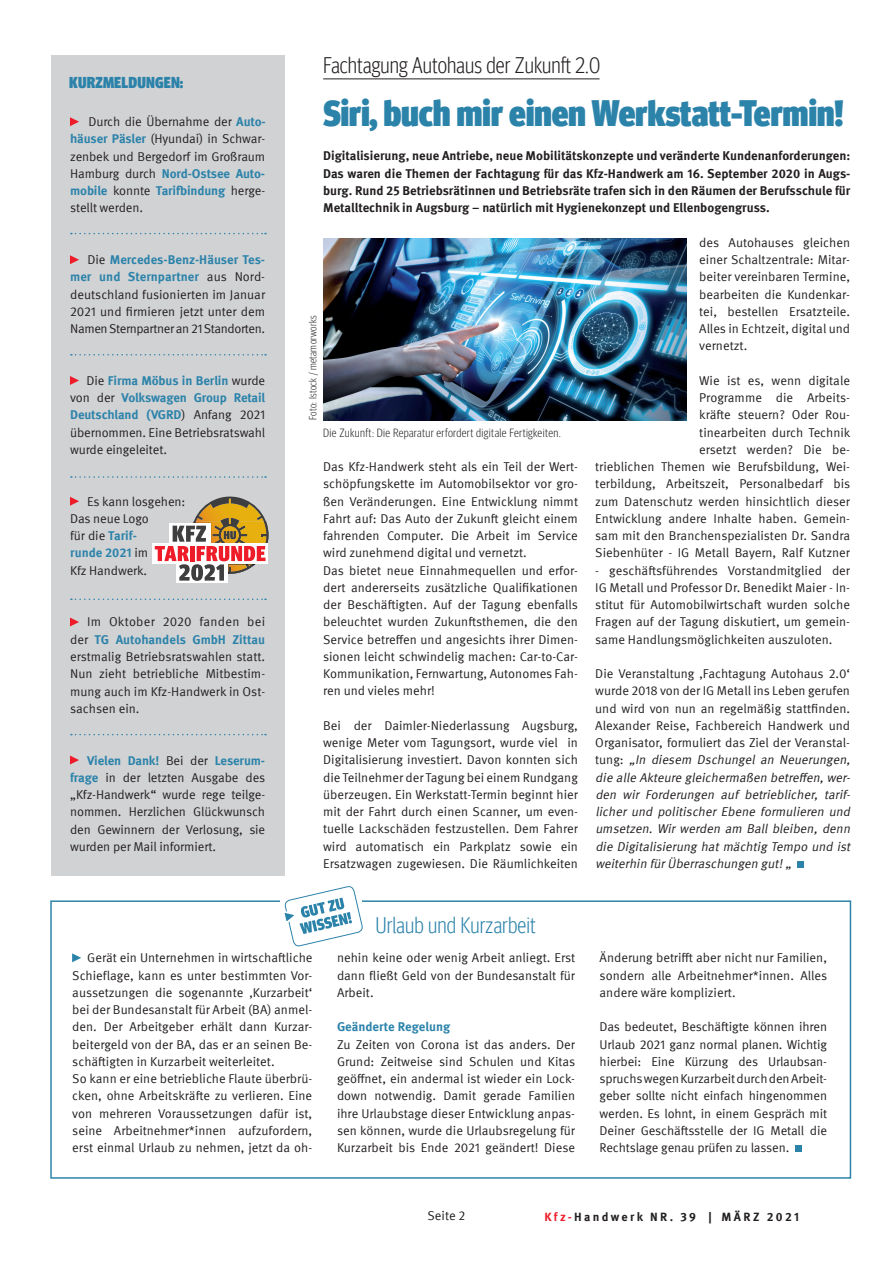
<style>
.page{position:relative;width:893px;height:1263px;background:#fff}
.page>*{position:absolute;margin:0;border:0;box-sizing:border-box;transform-origin:0 0}
.t1{font:900 condensed 36.75px "Meta Head IGM";letter-spacing:-.01em;color:#2c83aa}
.t2{font:300 condensed 22.5px "Meta Head IGM";letter-spacing:.005em;color:#231f20}
.t3{font:300 condensed 22.5px "Meta Head IGM";letter-spacing:.005em;color:#2c83aa}
.t4{font:900 condensed 15.75px "Meta Head IGM";letter-spacing:.01em;color:#2c83aa}
.t5{font:12.75px/17.2px "Meta IGM";color:#231f20;text-align:justify}
.t6{font:italic 12.75px/17.2px "Meta IGM";color:#231f20}
.t7{font:700 12.75px/17.2px "Meta IGM";color:#231f20;text-align:justify}
.t8{font:700 12.75px "Meta IGM";color:#2c83aa}
.t9{font:700 12.15px "Meta IGM";letter-spacing:.19em;color:#231f20}
.t10{font:300 condensed 12px "Meta Head IGMT";letter-spacing:.03em;color:#231f20}
.t11{font:300 condensed 10.5px "Meta Head IGMT";letter-spacing:.03em;color:#231f20}
.s1{font-weight:700;color:#2c83aa}
.s2{font-style:normal}
.s3{color:#ee1c28}
</style>
<div class="page">
<div style="left:50px;top:900px;width:801px;height:279px;border:2px solid #2c83aa"></div>
<div style="left:797px;top:861px;width:6px;height:7px;background:#2c83aa"></div>
<hr style="left:323px;top:78px;width:277px;height:1px;background:#231f20">
<img style="left:323px;top:238px;width:363px;height:182px">
<svg style="left:72px;top:953px;width:9px;height:9px"></svg>
<div style="left:51px;top:55px;width:234px;height:821px;background:#d1d2d4"></div>
<svg style="left:70px;top:117px;width:9px;height:9px"></svg>
<svg style="left:70px;top:255px;width:9px;height:9px"></svg>
<svg style="left:70px;top:376px;width:9px;height:9px"></svg>
<svg style="left:70px;top:497px;width:9px;height:9px"></svg>
<svg style="left:70px;top:617px;width:9px;height:9px"></svg>
<svg style="left:70px;top:755px;width:9px;height:9px"></svg>
<svg style="left:71px;top:233px;width:195px;height:1px"></svg>
<svg style="left:71px;top:354px;width:195px;height:1px"></svg>
<svg style="left:71px;top:476px;width:195px;height:2px"></svg>
<svg style="left:71px;top:598px;width:195px;height:2px"></svg>
<svg style="left:71px;top:734px;width:195px;height:1px"></svg>
<svg style="left:795px;top:1146px;width:6px;height:6px"></svg>
<div style="left:280px;top:884px;width:81px;height:20px;background:#fff"></div>
<svg style="left:284px;top:886px;width:79px;height:61px"></svg>
<div style="left:152px;top:543px;width:116px;height:21px;background:#fff"></div>
<div style="left:176px;top:564px;width:52px;height:19px;background:#fff"></div>
<svg style="left:155px;top:497px;width:113px;height:84px"></svg>
<p class="t4" style="left:69px;top:70px;width:116px">Kurzmeldungen:</p>
<p class="t5" style="left:70px;top:112px;width:197px;text-indent:18px">Durch die Übernahme der <span class="s1">Auto&shy;häuser Päsler</span> (Hyundai) in Schwar&shy;zenbek und Bergedorf im Großraum Hamburg durch <span class="s1">Nord-Ostsee Auto&shy;mobile</span> konnte <span class="s1">Tarifbindung</span> herge&shy;stellt werden.</p>
<p class="t5" style="left:70px;top:250px;width:197px;text-indent:17px">Die <span class="s1">Mercedes-Benz-Häuser Tes&shy;mer und Sternpartner</span> aus Nord&shy;deutschland fusionierten im Januar 2021 und firmieren jetzt unter dem Namen Sternpartner an 21 Standorten.</p>
<p class="t5" style="left:70px;top:371px;width:197px;text-indent:16px">Die <span class="s1">Firma Möbus in Berlin</span> wurde von der <span class="s1">Volkswagen Group Retail Deutschland (VGRD</span>) Anfang 2021 übernommen. Eine Betriebsratswahl wurde eingeleitet.</p>
<p class="t5" style="left:70px;top:492px;width:117px;text-align:left;text-indent:17px">Es kann losgehen:<br>Das neue Logo<br>für die <span class="s1">Tarif-<br>runde 2021</span> im<br>Kfz Handwerk.</p>
<p class="t5" style="left:70px;top:613px;width:197px;text-indent:17px">Im Oktober 2020 fanden bei der <span class="s1">TG Autohandels GmbH Zittau </span>erstmalig Betriebsratswahlen statt.<br>Nun zieht betriebliche Mitbestim&shy;mung auch im Kfz-Handwerk in Ost&shy;sachsen ein.</p>
<p class="t5" style="left:70px;top:751px;width:197px;text-indent:17px"><span class="s1">Vielen Dank!</span> Bei der <span class="s1">Leserum&shy;frage</span> in der letzten Ausgabe des „Kfz-Handwerk“ wurde rege teilge&shy;nommen. Herzlichen Glückwunsch den Gewinnern der Verlosung, sie wurden per Mail informiert.</p>
<h2 class="t2" style="left:323px;top:49px;width:279px">Fachtagung Autohaus der Zukunft 2.0</h2>
<h1 class="t1" style="left:323px;top:84px;width:522px">Siri, buch mir einen Werkstatt-Termin!</h1>
<p class="t7" style="left:323px;top:147px;width:529px">Digitalisierung, neue Antriebe, neue Mobilitätskonzepte und veränderte Kundenanforderungen:<br>Das waren die Themen der Fachtagung für das Kfz-Handwerk am 16. September 2020 in Augs&shy;burg. Rund 25 Betriebsrätinnen und Betriebsräte trafen sich in den Räumen der Berufsschule für Metalltechnik in Augsburg – natürlich mit Hygienekonzept und Ellenbogengruss.</p>
<p class="t11" style="left:306px;top:420px;width:106px;rotate:-90deg">Foto: Istock / metamorworks</p>
<p class="t10" style="left:323px;top:424px;width:239px">Die Zukunft: Die Reparatur erfordert digitale Fertigkeiten.</p>
<p class="t5" style="left:323px;top:457px;width:256px;text-align:left">Das Kfz-Handwerk steht als ein Teil der Wert&shy;schöpfungskette im Automobilsektor vor gro&shy;ßen Veränderungen. Eine Entwicklung nimmt Fahrt auf: Das Auto der Zukunft gleicht einem fahrenden Computer. Die Arbeit im Service wird zunehmend digital und vernetzt.<br>Das bietet neue Einnahmequellen und erfor&shy;dert andererseits zusätzliche Qualifikationen der Beschäftigten. Auf der Tagung ebenfalls beleuchtet wurden Zukunftsthemen, die den Service betreffen und angesichts ihrer Dimen&shy;sionen leicht schwindelig machen: Car-to-Car-Kommunikation, Fernwartung, Autonomes Fah&shy;ren und vieles mehr!</p>
<p class="t5" style="left:323px;top:716px;width:256px">Bei der Daimler-Niederlassung Augsburg, wenige Meter vom Tagungsort, wurde viel in Digitalisierung investiert. Davon konnten sich die Teilnehmer der Tagung bei einem Rundgang überzeugen. Ein Werkstatt-Termin beginnt hier mit der Fahrt durch einen Scanner, um even&shy;tuelle Lackschäden festzustellen. Dem Fahrer wird automatisch ein Parkplatz sowie ein Ersatzwagen zugewiesen. Die Räumlichkeiten</p>
<p class="t5" style="left:699px;top:233px;width:152px">des Autohauses gleichen einer Schaltzentrale: Mitar&shy;beiter vereinbaren Termine, bearbeiten die Kundenkar&shy;tei, bestellen Ersatzteile.<br>Alles in Echtzeit, digital und vernetzt.</p>
<p class="t5" style="left:595px;top:371px;width:257px;text-align:right">Wie ist es, wenn digitale<br>Programme die Arbeits-<br>kräfte steuern? Oder Rou-<br>tinearbeiten durch Technik<br>ersetzt werden? Die be-<br>trieblichen Themen wie Berufsbildung, Wei&shy;terbildung, Arbeitszeit, Personalbedarf bis zum Datenschutz werden hinsichtlich dieser Entwicklung andere Inhalte haben. Gemein&shy;sam mit den Branchenspezialisten Dr. Sandra Siebenhüter - IG Metall Bayern, Ralf Kutzner</p>
<p class="t5" style="left:595px;top:561px;width:256px">- geschäftsführendes Vorstandmitglied der IG Metall und Professor Dr. Benedikt Maier - In&shy;stitut für Automobilwirtschaft wurden solche Fragen auf der Tagung diskutiert, um gemein&shy;same Handlungsmöglichkeiten auszuloten.</p>
<p class="t6" style="left:595px;top:664px;width:260px"><span class="s2">Die Veranstaltung ‚Fachtagung Autohaus 2.0‘ wurde 2018 von der IG Metall ins Leben gerufen und wird von nun an regelmäßig stattfinden.<br>Alexander Reise, Fachbereich Handwerk und Organisator, formuliert das Ziel der Veranstal&shy;t u n g :</span> „In diesem Dschungel an Neuerungen, die alle Akteure gleichermaßen betreffen,wer&shy;den wir Forderungen auf betrieblicher, tarif&shy;licher und politischer Ebene formulieren und umsetzen. Wir werden am Ball bleiben, denn die Digitalisierung hat mächtig Tempo und ist weiterhin fürÜberraschungen gut!„</p>
<p class="t5" style="left:72px;top:948px;width:242px;text-align:left;text-indent:15px">Gerät ein Unternehmen in wirtschaftliche Schieflage, kann es unter bestimmten Vor&shy;aussetzungen die sogenannte ‚Kurzarbeit‘ bei der Bundesanstalt für Arbeit (BA) anmel&shy;den. Der Arbeitgeber erhält dann Kurzar&shy;beitergeld von der BA, das er an seinen Be&shy;schäftigten in Kurzarbeit weiterleitet.<br>So kann er eine betriebliche Flaute überbrü&shy;cken, ohne Arbeitskräfte zu verlieren. Eine von mehreren Voraussetzungen dafür ist, seine Arbeitnehmer*innen aufzufordern, erst einmal Urlaub zu nehmen, jetzt da oh-</p>
<h2 class="t3" style="left:375px;top:910px;width:162px">Urlaub und Kurzarbeit</h2>
<p class="t5" style="left:337px;top:948px;width:240px">nehin keine oder wenig Arbeit anliegt. Erst dann fließt Geld von der Bundesanstalt für Arbeit.</p>
<p class="t8" style="left:337px;top:1017px;width:115px">Geänderte Regelung</p>
<p class="t5" style="left:337px;top:1035px;width:240px">Zu Zeiten von Corona ist das anders. Der Grund: Zeitweise sind Schulen und Kitas geöffnet, ein andermal ist wieder ein Lock&shy;down notwendig. Damit gerade Familien ihre Urlaubstage dieser Entwicklung anpas&shy;sen können, wurde die Urlaubsregelung für Kurzarbeit bis Ende 2021 geändert! Diese</p>
<p class="t5" style="left:600px;top:948px;width:229px">Änderung betrifft aber nicht nur Familien, sondern alle Arbeitnehmer*innen. Alles andere wäre kompliziert.</p>
<p class="t5" style="left:600px;top:1017px;width:229px">Das bedeutet, Beschäftigte können ihren Urlaub 2021 ganz normal planen. Wichtig hierbei: Eine Kürzung des Urlaubsan&shy;spruchs wegen Kurzarbeit durch den Arbeit&shy;geber sollte nicht einfach hingenommen werden. Es lohnt, in einem Gespräch mit Deiner Geschäftsstelle der IG Metall die Rechtslage genau prüfen zu lassen.</p>
<p class="t5" style="left:428px;top:1206px;width:39px">Seite 2</p>
<p class="t9" style="left:544px;top:1207px;width:256px"><span class="s3">Kfz-</span>Handwerk NR. 39 | Mär z 2021</p>
</div>
